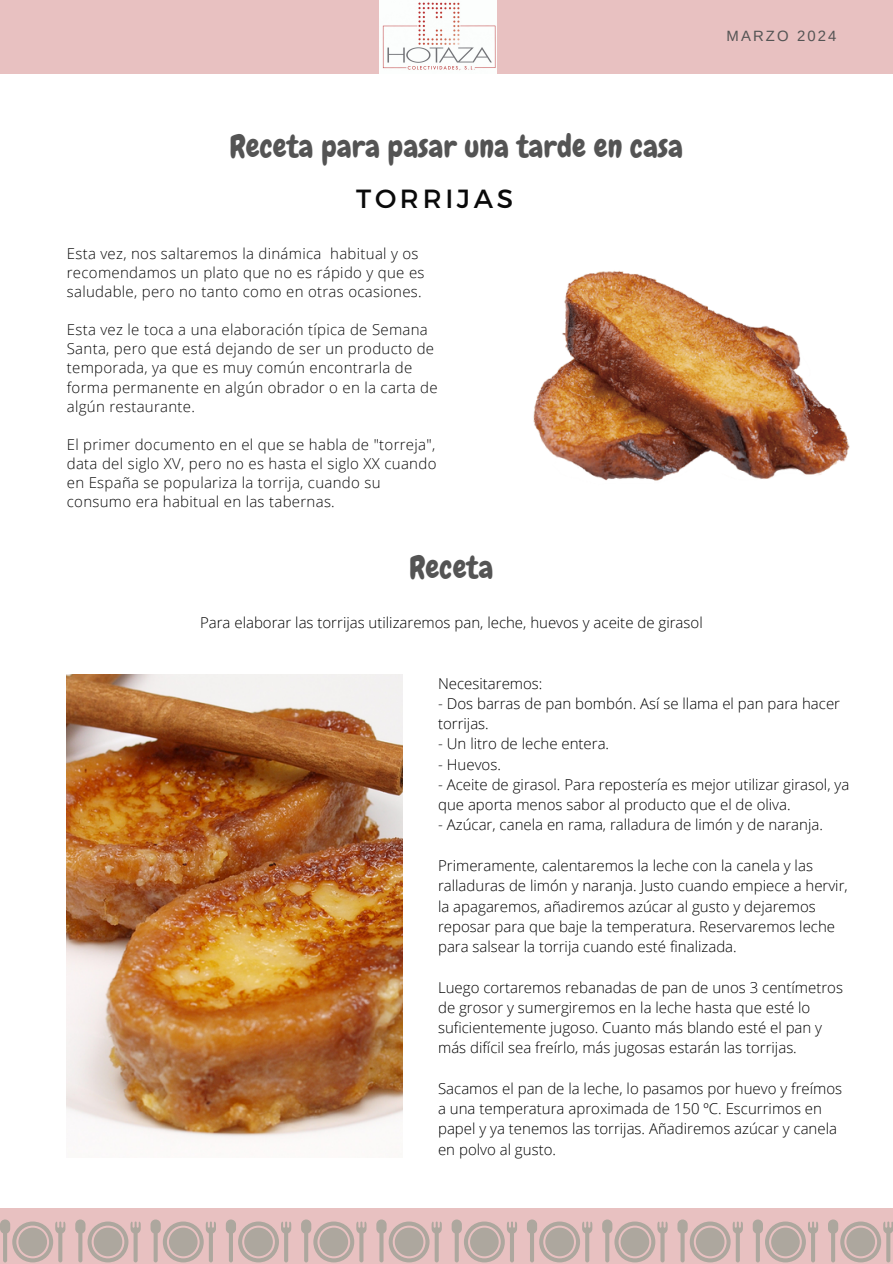
<style>
.page{position:relative;width:893px;height:1264px;background:#fff}
.page>*{position:absolute;margin:0;border:0;box-sizing:border-box;transform-origin:0 0}
.t1{font:30.75px "Chewy";letter-spacing:.01em;color:#545454}
.t2{font:26.25px "Montserrat";letter-spacing:.14em;color:#0a0a0a}
.t3{font:300 15px/20.2px "Open Sans";color:#000}
.t4{font:300 15px/19.2px "Open Sans";letter-spacing:.02em;color:#0a0a0a}
.t5{font:14.85px "Arimo";letter-spacing:.14em;color:#545454}
</style>
<div class="page">
<div style="left:0;top:0;width:892px;height:73px;background:#e8c1c1"></div>
<svg style="left:0;top:1208px;width:892px;height:55px;background:#d8bab7"></svg>
<svg style="left:0;top:1219px;width:279px;height:43px;background:#cab3af"></svg>
<svg style="left:602px;top:1219px;width:279px;height:43px;background:#cab3af"></svg>
<img style="left:380px;top:0;width:117px;height:73px">
<img style="left:533px;top:271px;width:317px;height:210px">
<img style="left:67px;top:674px;width:335px;height:464px">
<p class="t5" style="left:726px;top:28px;width:111px">MARZO 2024</p>
<h2 class="t1" style="left:230px;top:127px;width:455px">Receta para pasar una tarde en casa</h2>
<p class="t2" style="left:356px;top:181px;width:158px">TORRIJAS</p>
<p class="t4" style="left:67px;top:243px;width:359px">Esta vez, nos saltaremos la dinámica habitual y os recomendamos un plato que no es rápido y que es saludable, pero no tanto como en otras ocasiones.</p>
<p class="t4" style="left:67px;top:320px;width:372px">Esta vez le toca a una elaboración típica de Semana Santa, pero que está dejando de ser un producto de temporada, ya que es muy común encontrarla de forma permanente en algún obrador o en la carta de algún restaurante.</p>
<p class="t4" style="left:67px;top:434px;width:371px">El primer documento en el que se habla de "torreja", data del siglo XV, pero no es hasta el siglo XX cuando en España se populariza la torrija, cuando su consumo era habitual en las tabernas.</p>
<p class="t1" style="left:409px;top:548px;width:85px">Receta</p>
<p class="t3" style="left:200px;top:612px;width:504px">Para elaborar las torrijas utilizaremos pan, leche, huevos y aceite de girasol</p>
<p class="t3" style="left:438px;top:672px;width:106px">Necesitaremos:</p>
<h1 class="t3" style="left:438px;top:693px;width:403px">- Dos barras de pan bombón. Así se llama el pan para hacer torrijas.</h1>
<p class="t3" style="left:438px;top:733px;width:172px">- Un litro de leche entera.</p>
<p class="t3" style="left:438px;top:753px;width:64px">- Huevos.</p>
<p class="t3" style="left:438px;top:774px;width:412px">- Aceite de girasol. Para repostería es mejor utilizar girasol, ya que aporta menos sabor al producto que el de oliva.</p>
<p class="t3" style="left:438px;top:814px;width:386px">- Azúcar, canela en rama, ralladura de limón y de naranja.</p>
<p class="t3" style="left:438px;top:855px;width:411px">Primeramente, calentaremos la leche con la canela y las ralladuras de limón y naranja. Justo cuando empiece a hervir, la apagaremos, añadiremos azúcar al gusto y dejaremos reposar para que baje la temperatura. Reservaremos leche para salsear la torrija cuando esté finalizada.</p>
<p class="t3" style="left:438px;top:976px;width:406px">Luego cortaremos rebanadas de pan de unos 3 centímetros de grosor y sumergiremos en la leche hasta que esté lo suficientemente jugoso. Cuanto más blando esté el pan y más difícil sea freírlo, más jugosas estarán las torrijas.</p>
<p class="t3" style="left:438px;top:1077px;width:405px">Sacamos el pan de la leche, lo pasamos por huevo y freímos a una temperatura aproximada de 150 ºC. Escurrimos en papel y ya tenemos las torrijas. Añadiremos azúcar y canela en polvo al gusto.</p>
</div>
